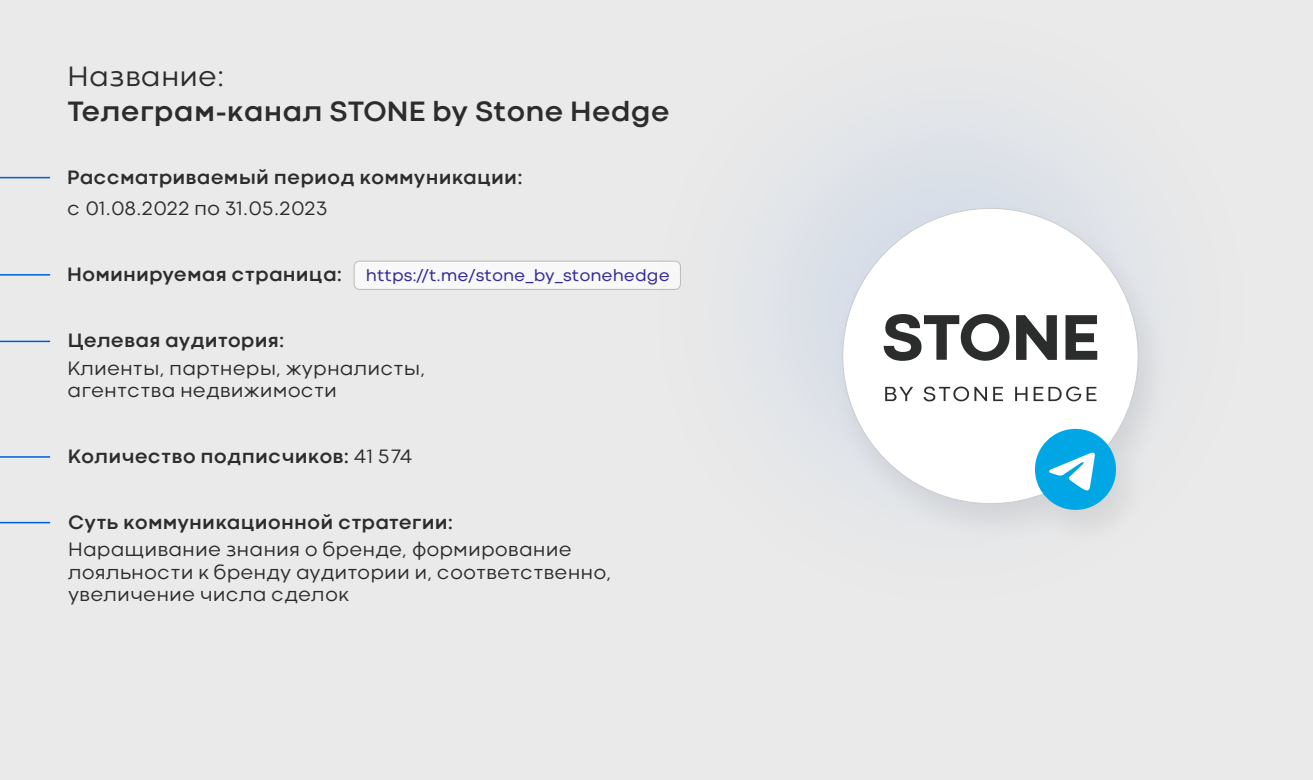
<style>
.page{position:relative;width:1313px;height:780px;background:#fff}
.page>*{position:absolute;margin:0;border:0;box-sizing:border-box;transform-origin:0 0}
.t1{font:700 29.25px "Codec Cold";color:#2b2c2c}
.t2{font:29.25px "Codec Cold News";color:#2b2c2c}
.t3{font:20.25px/22.5px "Codec Cold News";color:#2b2c2c}
.t4{font:700 20.25px "Codec Cold";color:#2b2c2c}
.t5{font:17.25px "Codec Cold";color:#342a98}
.s1{font-family:"Codec Cold News";font-weight:400}
</style>
<div class="page">
<div style="left:0;top:0;width:1312px;height:780px;background:#eaeaea"></div>
<hr style="left:0;top:177px;width:50px;height:1px;background:#005cda">
<hr style="left:0;top:274px;width:50px;height:2px;background:#005cda">
<hr style="left:0;top:341px;width:50px;height:1px;background:#005cda">
<hr style="left:0;top:456px;width:50px;height:2px;background:#005cda">
<hr style="left:0;top:522px;width:50px;height:1px;background:#005cda">
<img style="left:353px;top:136px;width:721px;height:279px">
<img style="left:817px;top:191px;width:339px;height:337px">
<div style="left:842px;top:208px;width:296px;height:296px;background:#fff;border-radius:50%"></div>
<svg style="left:885px;top:387px;width:28px;height:14px"></svg>
<svg style="left:923px;top:386px;width:64px;height:16px"></svg>
<svg style="left:993px;top:387px;width:10px;height:14px"></svg>
<svg style="left:1015px;top:387px;width:12px;height:14px"></svg>
<svg style="left:1033px;top:387px;width:63px;height:14px"></svg>
<svg style="left:883px;top:314px;width:126px;height:47px"></svg>
<svg style="left:1065px;top:315px;width:32px;height:45px"></svg>
<svg style="left:1016px;top:315px;width:41px;height:45px"></svg>
<div style="left:1035px;top:429px;width:81px;height:81px;background:#00a7e4;border-radius:50%"></div>
<svg style="left:1049px;top:452px;width:46px;height:39px"></svg>
<h1 class="t2" style="left:68px;top:59px;width:158px">Название:</h1>
<h1 class="t1" style="left:68px;top:94px;width:604px">Телеграм-канал STONE by Stone Hedge</h1>
<p class="t4" style="left:67px;top:165px;width:457px">Рассматриваемый период коммуникации:</p>
<p class="t3" style="left:67px;top:197px;width:261px">с 01.08.2022 по 31.05.2023</p>
<p class="t4" style="left:67px;top:263px;width:276px">Номинируемая страница:</p>
<p class="t5" style="left:366px;top:265px;width:305px">https://t.me/stone_by_stonehedge</p>
<p class="t4" style="left:68px;top:328px;width:218px">Целевая аудитория:</p>
<p class="t3" style="left:68px;top:356px;width:359px">Клиенты, партнеры, журналисты, агентства недвижимости</p>
<p class="t4" style="left:68px;top:444px;width:346px">Количество подписчиков: <span class="s1">41 574</span></p>
<p class="t4" style="left:68px;top:510px;width:386px">Суть коммуникационной стратегии:</p>
<p class="t3" style="left:68px;top:538px;width:545px">Наращивание знания о бренде, формирование лояльности к бренду аудитории и, соответственно, увеличение числа сделок</p>
</div>
